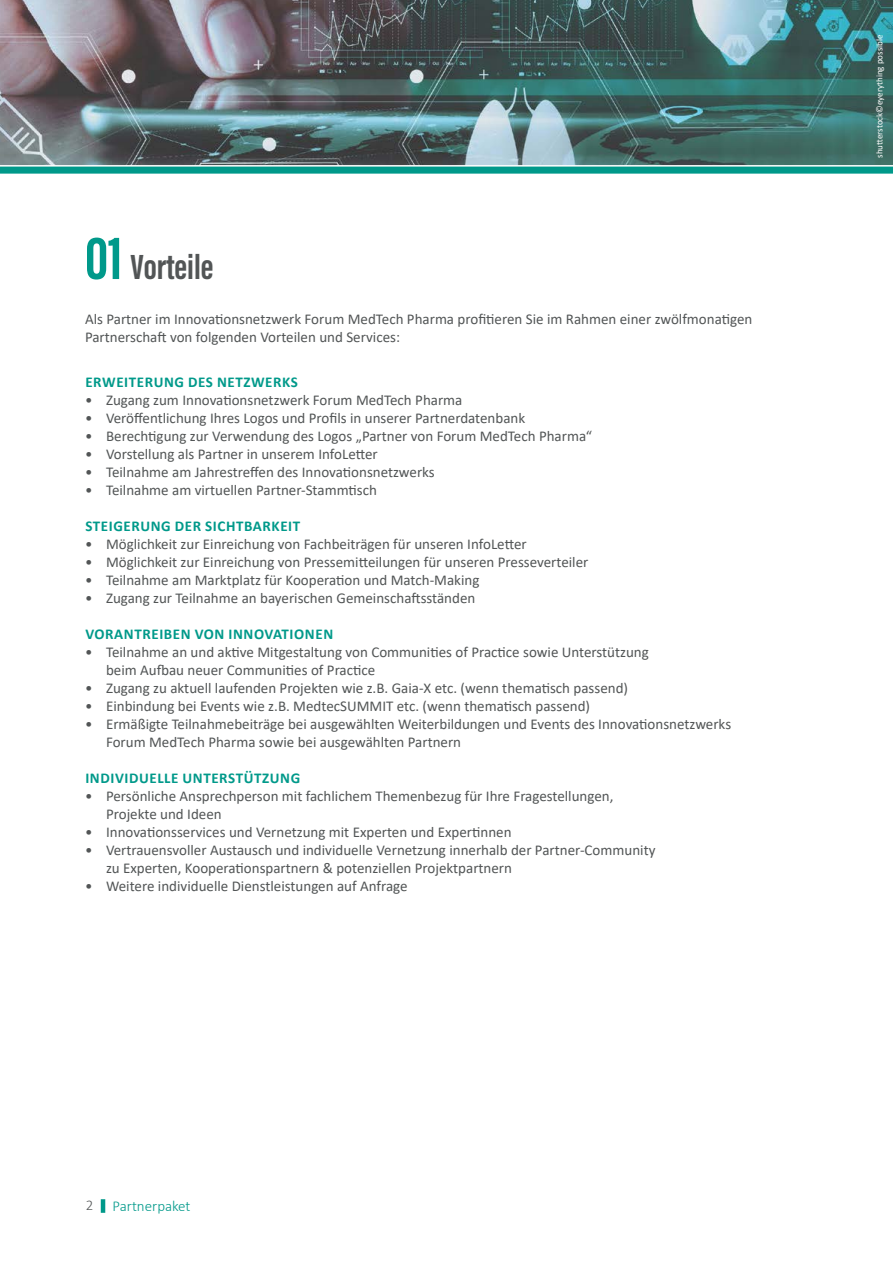
<style>
.page{position:relative;width:893px;height:1263px;background:#fff}
.page>*{position:absolute;margin:0;border:0;box-sizing:border-box;transform-origin:0 0}
.t1{font:700 36px "Acumin Pro Extra Cond";color:#525556}
.t2{font:15px/18px "Calibri";color:#525556}
.t3{font:700 15px "Calibri";letter-spacing:.04em;color:#00998a}
.t4{font:300 15px "Calibri";color:#00998a}
.t5{font:300 15px "Calibri";color:#525556}
.t6{font:9px "Calibri";color:#fff}
.s1{font-size:63px;color:#00998a}
</style>
<div class="page">
<hr style="left:101px;top:1199px;width:4px;height:14px;background:#00998a">
<img style="left:0;top:0;width:893px;height:165px">
<svg style="left:0;top:165px;width:893px;height:9px;background:#36ada2"></svg>
<h1 class="t1" style="left:85px;top:245px;width:130px"><span class="s1">01</span> Vorteile</h1>
<p class="t2" style="left:85px;top:310px;width:669px">Als Partner im Innovationsnetzwerk Forum MedTech Pharma profitieren Sie im Rahmen einer zwölfmonatigen<br>Partnerschaft von folgenden Vorteilen und Services:</p>
<p class="t3" style="left:85px;top:371px;width:214px">ERWEITERUNG DES NETZWERKS</p>
<p class="t2" style="left:85px;top:391px;width:379px">• Zugang zum Innovationsnetzwerk Forum MedTech Pharma</p>
<p class="t2" style="left:85px;top:409px;width:442px">• Veröffentlichung Ihres Logos und Profils in unserer Partnerdatenbank</p>
<p class="t2" style="left:85px;top:427px;width:509px">• Berechtigung zur Verwendung des Logos „Partner von Forum MedTech Pharma“</p>
<p class="t2" style="left:85px;top:445px;width:294px">• Vorstellung als Partner in unserem InfoLetter</p>
<p class="t2" style="left:85px;top:463px;width:351px">• Teilnahme am Jahrestreffen des Innovationsnetzwerks</p>
<p class="t2" style="left:85px;top:481px;width:293px">• Teilnahme am virtuellen Partner-Stammtisch</p>
<p class="t3" style="left:85px;top:515px;width:216px">STEIGERUNG DER SICHTBARKEIT</p>
<p class="t2" style="left:85px;top:535px;width:443px">• Möglichkeit zur Einreichung von Fachbeiträgen für unseren InfoLetter</p>
<p class="t2" style="left:85px;top:553px;width:505px">• Möglichkeit zur Einreichung von Pressemitteilungen für unseren Presseverteiler</p>
<p class="t2" style="left:85px;top:571px;width:396px">• Teilnahme am Marktplatz für Kooperation und Match-Making</p>
<p class="t2" style="left:85px;top:589px;width:392px">• Zugang zur Teilnahme an bayerischen Gemeinschaftsständen</p>
<p class="t3" style="left:85px;top:623px;width:249px">VORANTREIBEN VON INNOVATIONEN</p>
<p class="t2" style="left:106px;top:643px;width:544px;text-indent:-21px">• Teilnahme an und aktive Mitgestaltung von Communities of Practice sowie Unterstützung beim Aufbau neuer Communities of Practice</p>
<p class="t2" style="left:85px;top:679px;width:545px">• Zugang zu aktuell laufenden Projekten wie z.B. Gaia-X etc. (wenn thematisch passend)</p>
<p class="t2" style="left:85px;top:697px;width:507px">• Einbindung bei Events wie z.B. MedtecSUMMIT etc. (wenn thematisch passend)</p>
<p class="t2" style="left:106px;top:715px;width:627px;text-indent:-21px">• Ermäßigte Teilnahmebeiträge bei ausgewählten Weiterbildungen und Events des Innovationsnetzwerks<br>Forum MedTech Pharma sowie bei ausgewählten Partnern</p>
<p class="t3" style="left:85px;top:767px;width:216px">INDIVIDUELLE UNTERSTÜTZUNG</p>
<p class="t2" style="left:106px;top:787px;width:509px;text-indent:-21px">• Persönliche Ansprechperson mit fachlichem Themenbezug für Ihre Fragestellungen,<br>Projekte und Ideen</p>
<p class="t2" style="left:85px;top:823px;width:428px">• Innovationsservices und Vernetzung mit Experten und Expertinnen</p>
<p class="t2" style="left:106px;top:841px;width:551px;text-indent:-21px">• Vertrauensvoller Austausch und individuelle Vernetzung innerhalb der Partner-Community zu Experten, Kooperationspartnern &amp; potenziellen Projektpartnern</p>
<p class="t2" style="left:85px;top:877px;width:324px">• Weitere individuelle Dienstleistungen auf Anfrage</p>
<p class="t5" style="left:86px;top:1196px;width:9px">2</p>
<p class="t4" style="left:112px;top:1197px;width:80px">Partnerpaket</p>
<p class="t6" style="left:873px;top:158px;width:125px;rotate:-90deg">shutterstock©eyerything possible</p>
</div>
